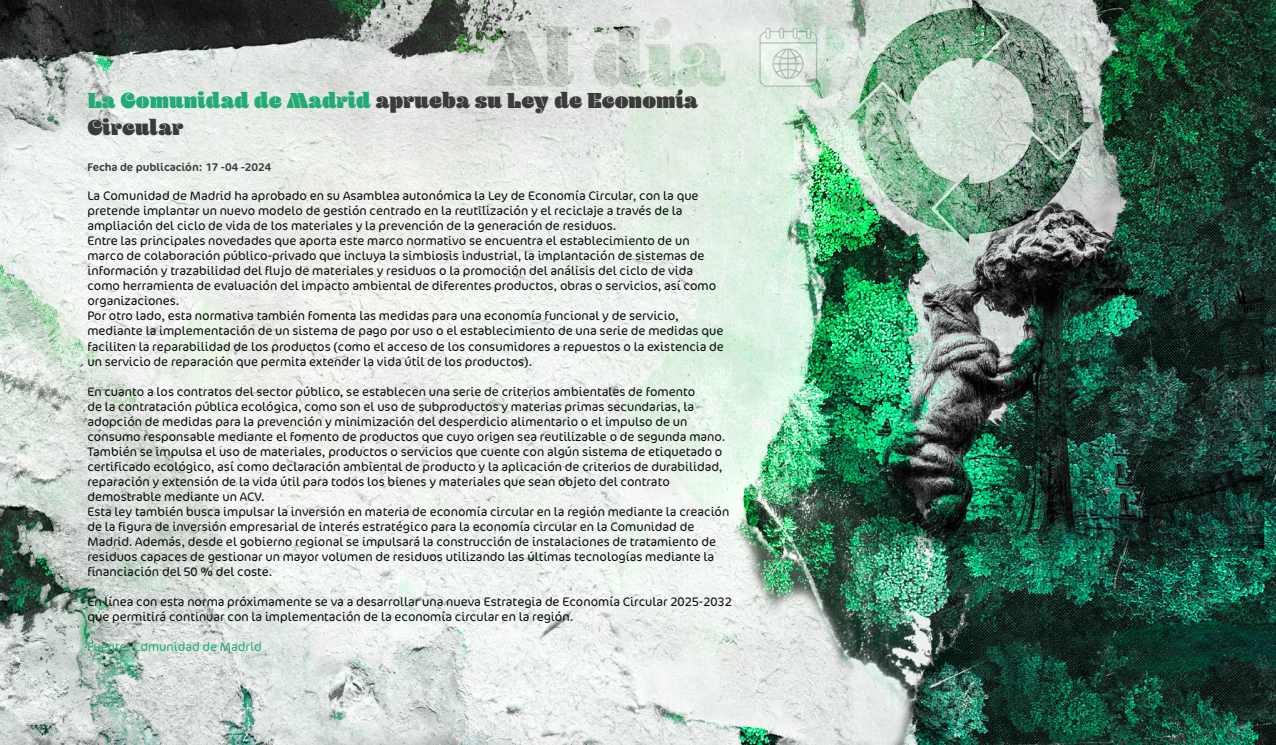
<style>
.page{position:relative;width:1276px;height:745px;background:#fff}
.page>*{position:absolute;margin:0;border:0;box-sizing:border-box;transform-origin:0 0}
.t1{font:900 22.5px/27px "Blenny";color:#3a3c3b}
.t2{font:300 12.5px/15px "Cocon Pro";color:#0b0c0c}
.t3{font:300 12.5px "Cocon Pro";color:#23ab74}
.t4{font:11.25px "Cocon Pro";color:#3a3c3b}
.s1{color:#23ab74}
</style>
<div class="page">
<img style="left:0;top:0;width:1276px;height:744px">
<h1 class="t1" style="left:87px;top:86px;width:612px"><span class="s1">La Comunidad de Madrid</span> aprueba su Ley de Economía<br>Circular</h1>
<p class="t4" style="left:87px;top:160px;width:186px">Fecha de publicación: 17 -04 -2024</p>
<p class="t2" style="left:87px;top:188px;width:638px">La Comunidad de Madrid ha aprobado en su Asamblea autonómica la Ley de Economía Circular, con la que pretende implantar un nuevo modelo de gestión centrado en la reutilización y el reciclaje a través de la ampliación del ciclo de vida de los materiales y la prevención de la generación de residuos.<br>Entre las principales novedades que aporta este marco normativo se encuentra el establecimiento de un marco de colaboración público-privado que incluya la simbiosis industrial, la implantación de sistemas de información y trazabilidad del flujo de materiales y residuos o la promoción del análisis del ciclo de vida como herramienta de evaluación del impacto ambiental de diferentes productos, obras o servicios, así como organizaciones.<br>Por otro lado, esta normativa también fomenta las medidas para una economía funcional y de servicio, mediante la implementación de un sistema de pago por uso o el establecimiento de una serie de medidas que faciliten la reparabilidad de los productos (como el acceso de los consumidores a repuestos o la existencia de un servicio de reparación que permita extender la vida útil de los productos).</p>
<p class="t2" style="left:87px;top:383px;width:643px">En cuanto a los contratos del sector público, se establecen una serie de criterios ambientales de fomento<br>de la contratación pública ecológica, como son el uso de subproductos y materias primas secundarias, la adopción de medidas para la prevención y minimización del desperdicio alimentario o el impulso de un consumo responsable mediante el fomento de productos que cuyo origen sea reutilizable o de segunda mano.<br>También se impulsa el uso de materiales, productos o servicios que cuente con algún sistema de etiquetado o certificado ecológico, así como declaración ambiental de producto y la aplicación de criterios de durabilidad, reparación y extensión de la vida útil para todos los bienes y materiales que sean objeto del contrato demostrable mediante un ACV.<br>Esta ley también busca impulsar la inversión en materia de economía circular en la región mediante la creación de la figura de inversión empresarial de interés estratégico para la economía circular en la Comunidad de Madrid. Además, desde el gobierno regional se impulsará la construcción de instalaciones de tratamiento de residuos capaces de gestionar un mayor volumen de residuos utilizando las últimas tecnologías mediante la financiación del 50 % del coste.</p>
<p class="t2" style="left:87px;top:593px;width:646px">En línea con esta norma próximamente se va a desarrollar una nueva Estrategia de Economía Circular 2025-2032 que permitirá continuar con la implementación de la economía circular en la región.</p>
<p class="t3" style="left:87px;top:638px;width:176px">Fuente: Comunidad de Madrid</p>
</div>
